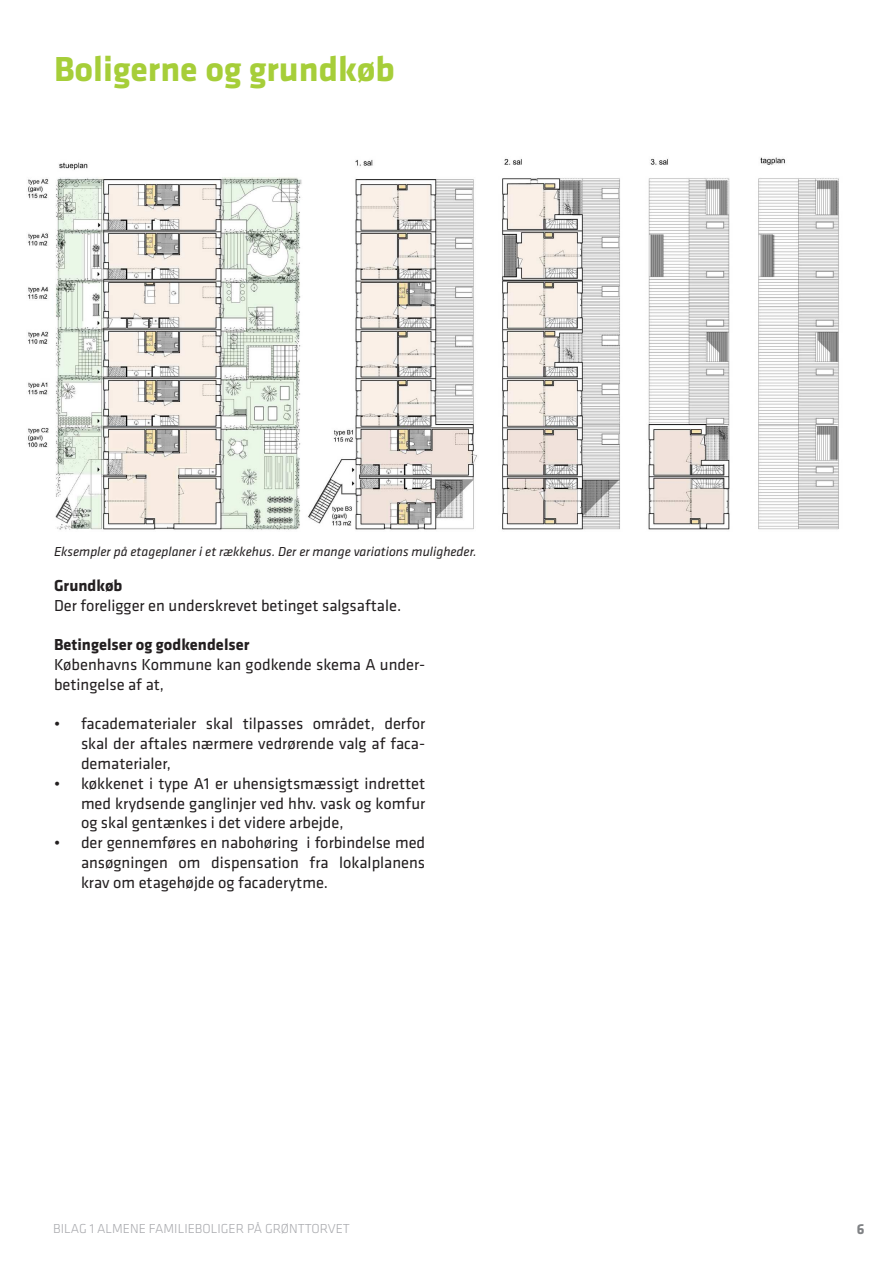
<style>
.page{position:relative;width:893px;height:1263px;background:#fff}
.page>*{position:absolute;margin:0;border:0;box-sizing:border-box;transform-origin:0 0}
.t1{font:700 36px "Klavika";color:#a6ce39}
.t2{font:16.5px/19.8px "Klavika";color:#231f20;text-align:justify}
.t3{font:700 16.5px "Klavika";color:#231f20}
.t4{font:700 15px "Klavika";color:#808285}
.t5{font:italic 13.5px "Klavika";color:#231f20}
.t6{font:300 13.5px "Klavika";color:#a8a9ad}
</style>
<div class="page">
<img style="left:28px;top:157px;width:811px;height:373px">
<h1 class="t1" style="left:54px;top:49px;width:342px">Boligerne og grundkøb</h1>
<p class="t5" style="left:54px;top:546px;width:424px">Eksempler på etageplaner i et rækkehus. Der er mange variations muligheder.</p>
<p class="t3" style="left:54px;top:576px;width:70px">Grundkøb</p>
<p class="t2" style="left:54px;top:596px;width:349px">Der foreligger en underskrevet betinget salgsaftale.</p>
<p class="t3" style="left:54px;top:636px;width:197px">Betingelser og godkendelser</p>
<p class="t2" style="left:54px;top:655px;width:373px">Københavns Kommune kan godkende skema A under&shy;betingelse af at,</p>
<p class="t2" style="left:81px;top:713px;width:346px;text-indent:-27px">• facadematerialer skal tilpasses området, derfor skal der aftales nærmere vedrørende valg af faca&shy;dematerialer,</p>
<p class="t2" style="left:81px;top:773px;width:346px;text-indent:-27px">• køkkenet i type A1 er uhensigtsmæssigt indrettet med krydsende ganglinjer ved hhv. vask og komfur og skal gentænkes i det videre arbejde,</p>
<p class="t2" style="left:81px;top:832px;width:346px;text-indent:-27px">• der gennemføres en nabohøring i forbindelse med ansøgningen om dispensation fra lokalplanens krav om etagehøjde og facaderytme.</p>
<p class="t6" style="left:53px;top:1221px;width:298px">BILAG 1 ALMENE FAMILIEBOLIGER PÅ GRØNTTORVET</p>
<p class="t4" style="left:857px;top:1221px;width:9px">6</p>
</div>
